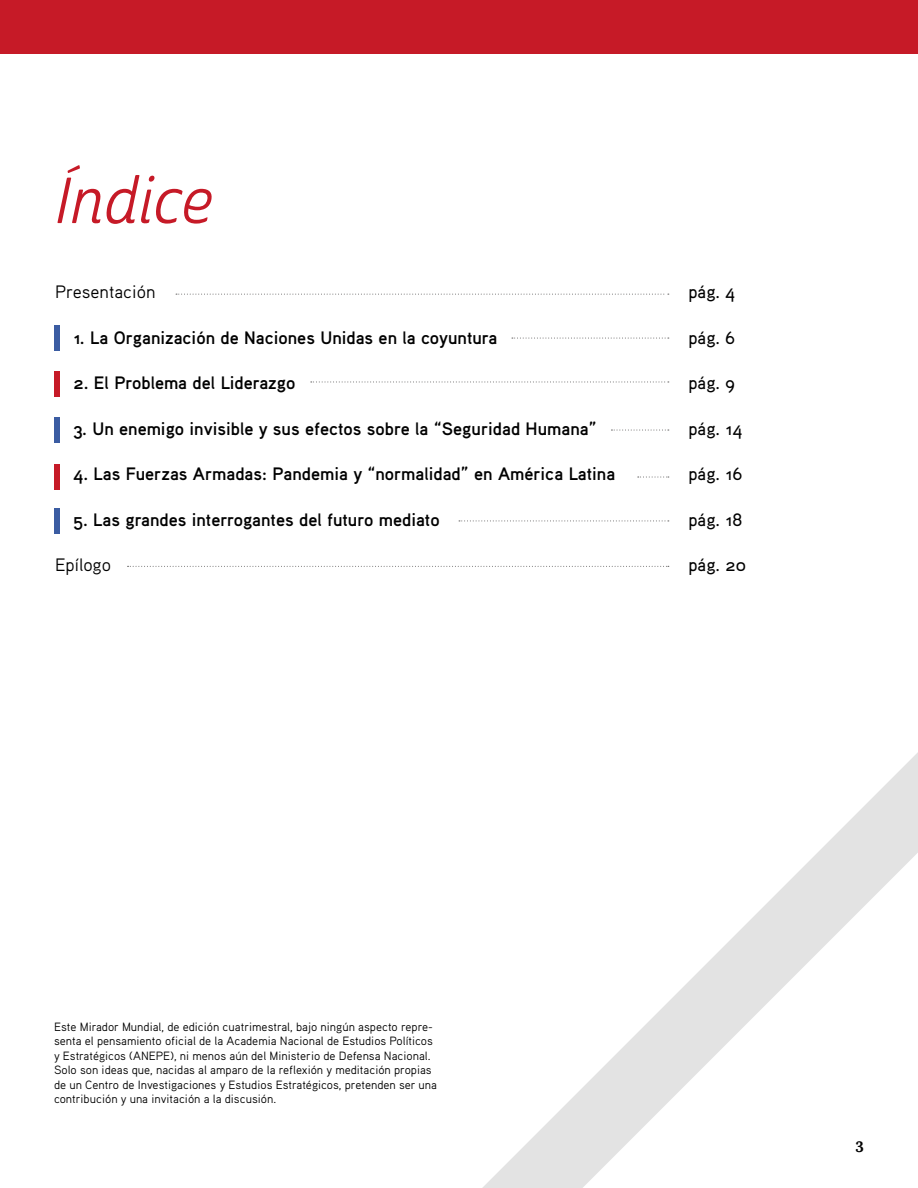
<style>
.page{position:relative;width:918px;height:1188px;background:#fff}
.page>*{position:absolute;margin:0;border:0;box-sizing:border-box;transform-origin:0 0}
.t1{font:63px "Cabrito Sans Con Reg It";color:#c61a27}
.t2{font:18px "Aaux Pro Bold OSF";color:#000}
.t3{font:18px "Aaux Pro Medium OSF";color:#000}
.t4{font:18px "Aaux Pro Regular OSF";color:#000}
.t5{font:700 15px "Lora";color:#000}
.t6{font:12px/14.4px "Aaux Pro Regular OSF";color:#000}
</style>
<div class="page">
<div style="left:0;top:0;width:918px;height:54px;background:#c61a27"></div>
<div style="left:54px;top:325px;width:6px;height:25px;background:#3b5ca2"></div>
<div style="left:54px;top:418px;width:6px;height:25px;background:#3b5ca2"></div>
<div style="left:54px;top:509px;width:6px;height:25px;background:#3b5ca2"></div>
<div style="left:54px;top:371px;width:6px;height:25px;background:#c61a27"></div>
<div style="left:54px;top:464px;width:6px;height:25px;background:#c61a27"></div>
<svg style="left:176px;top:294px;width:493px;height:1px"></svg>
<svg style="left:512px;top:338px;width:157px;height:1px"></svg>
<svg style="left:311px;top:382px;width:358px;height:1px"></svg>
<svg style="left:611px;top:430px;width:58px;height:1px"></svg>
<svg style="left:638px;top:477px;width:31px;height:1px"></svg>
<svg style="left:459px;top:520px;width:210px;height:1px"></svg>
<svg style="left:128px;top:566px;width:541px;height:1px"></svg>
<svg style="left:482px;top:752px;width:436px;height:436px"></svg>
<h1 class="t1" style="left:54px;top:163px;width:160px">Índice</h1>
<h2 class="t4" style="left:55px;top:281px;width:102px">Presentación</h2>
<h2 class="t2" style="left:73px;top:326px;width:426px">1. La Organización de Naciones Unidas en la coyuntura</h2>
<h2 class="t2" style="left:73px;top:372px;width:224px">2. El Problema del Liderazgo</h2>
<h2 class="t2" style="left:73px;top:417px;width:525px">3. Un enemigo invisible y sus efectos sobre la “Seguridad Humana”</h2>
<h2 class="t2" style="left:73px;top:463px;width:544px">4. Las Fuerzas Armadas: Pandemia y “normalidad” en América Latina</h2>
<h2 class="t2" style="left:73px;top:508px;width:368px">5. Las grandes interrogantes del futuro mediato</h2>
<h2 class="t4" style="left:55px;top:554px;width:58px">Epílogo</h2>
<h2 class="t3" style="left:688px;top:281px;width:48px">pág. 4</h2>
<h2 class="t3" style="left:688px;top:326px;width:48px">pág. 6</h2>
<h2 class="t3" style="left:688px;top:372px;width:48px">pág. 9</h2>
<h2 class="t3" style="left:688px;top:417px;width:56px">pág. 14</h2>
<h2 class="t3" style="left:688px;top:463px;width:55px">pág. 16</h2>
<h2 class="t3" style="left:688px;top:508px;width:55px">pág. 18</h2>
<h2 class="t3" style="left:688px;top:554px;width:59px">pág. 20</h2>
<p class="t6" style="left:54px;top:1019px;width:385px">Este Mirador Mundial, de edición cuatrimestral, bajo ningún aspecto repre&shy;senta el pensamiento oficial de la Academia Nacional de Estudios Políticos y Estratégicos (ANEPE), ni menos aún del Ministerio de Defensa Nacional.<br>Solo son ideas que, nacidas al amparo de la reflexión y meditación propias de un Centro de Investigaciones y Estudios Estratégicos, pretenden ser una contribución y una invitación a la discusión.</p>
<p class="t5" style="left:856px;top:1134px;width:10px">3</p>
</div>
